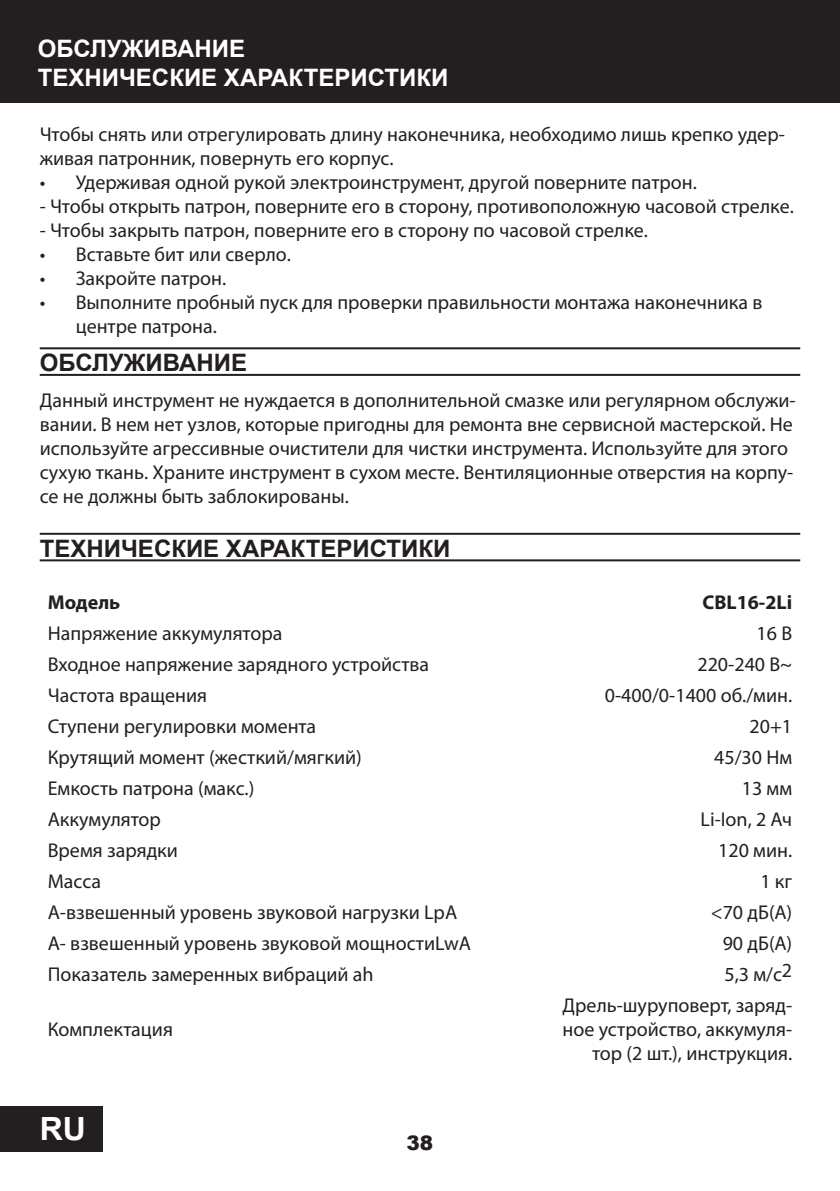
<style>
.page{position:relative;width:840px;height:1191px;background:#fff}
.page>*{position:absolute;margin:0;border:0;box-sizing:border-box;transform-origin:0 0}
.t1{font:700 32px "Arial";color:#fff}
.t2{font:700 24px "Arial";color:#231f20}
.t3{font:700 24px/28.8px "Arial";color:#fff}
.t4{font:20px/24px "Myriad Pro";color:#231f20}
.t5{font:700 20px "Myriad Pro";color:#231f20}
.t6{font:900 20px "Arial";color:#231f20}
</style>
<div class="page">
<div style="left:0;top:1106px;width:102px;height:45px;background:#231f20"></div>
<div style="left:0;top:0;width:839px;height:102px;background:#231f20"></div>
<hr style="left:40px;top:347px;width:759px;height:2px;background:#231f20">
<hr style="left:40px;top:533px;width:759px;height:2px;background:#231f20">
<hr style="left:40px;top:374px;width:759px;height:2px;background:#231f20">
<hr style="left:40px;top:559px;width:759px;height:2px;background:#231f20">
<p class="t3" style="left:38px;top:35px;width:412px">ОБСЛУЖИВАНИЕ<br>ТЕХНИЧЕСКИЕ ХАРАКТЕРИСТИКИ</p>
<p class="t4" style="left:40px;top:122px;width:746px">Чтобы снять или отрегулировать длину наконечника, необходимо лишь крепко удер&shy;живая патронник, повернуть его корпус.</p>
<p class="t4" style="left:40px;top:170px;width:658px">• Удерживая одной рукой электроинструмент, другой поверните патрон.</p>
<p class="t4" style="left:40px;top:194px;width:755px">- Чтобы открыть патрон, поверните его в сторону, противоположную часовой стрелке.</p>
<p class="t4" style="left:40px;top:218px;width:609px">- Чтобы закрыть патрон, поверните его в сторону по часовой стрелке.</p>
<p class="t4" style="left:40px;top:242px;width:253px">• Вставьте бит или сверло.</p>
<p class="t4" style="left:40px;top:266px;width:188px">• Закройте патрон.</p>
<p class="t4" style="left:76px;top:290px;width:687px;text-indent:-36px">• Выполните пробный пуск для проверки правильности монтажа наконечника в центре патрона.</p>
<p class="t2" style="left:40px;top:346px;width:209px">ОБСЛУЖИВАНИЕ</p>
<p class="t4" style="left:40px;top:387px;width:757px">Данный инструмент не нуждается в дополнительной смазке или регулярном обслужи&shy;вании. В нем нет узлов, которые пригодны для ремонта вне сервисной мастерской. Не используйте агрессивные очистители для чистки инструмента. Используйте для этого сухую ткань. Храните инструмент в сухом месте. Вентиляционные отверстия на корпу&shy;се не должны быть заблокированы.</p>
<p class="t2" style="left:40px;top:531px;width:412px">ТЕХНИЧЕСКИЕ ХАРАКТЕРИСТИКИ</p>
<p class="t5" style="left:48px;top:589px;width:74px">Модель</p>
<p class="t5" style="left:702px;top:589px;width:91px">CBL16-2Li</p>
<p class="t4" style="left:48px;top:621px;width:236px">Напряжение аккумулятора</p>
<p class="t4" style="left:756px;top:621px;width:37px">16 В</p>
<p class="t4" style="left:48px;top:652px;width:383px">Входное напряжение зарядного устройства</p>
<p class="t4" style="left:697px;top:652px;width:96px">220-240 В~</p>
<p class="t4" style="left:48px;top:683px;width:161px">Частота вращения</p>
<p class="t4" style="left:604px;top:683px;width:189px">0-400/0-1400 об./мин.</p>
<p class="t4" style="left:48px;top:714px;width:270px">Ступени регулировки момента</p>
<p class="t4" style="left:749px;top:714px;width:44px">20+1</p>
<p class="t4" style="left:48px;top:745px;width:315px">Крутящий момент (жесткий/мягкий)</p>
<p class="t4" style="left:713px;top:745px;width:79px">45/30 Нм</p>
<p class="t4" style="left:48px;top:776px;width:208px">Емкость патрона (макс.)</p>
<p class="t4" style="left:741px;top:776px;width:52px">13 мм</p>
<p class="t4" style="left:48px;top:807px;width:115px">Аккумулятор</p>
<p class="t4" style="left:700px;top:807px;width:93px">Li-Ion, 2 Ач</p>
<p class="t4" style="left:48px;top:838px;width:132px">Время зарядки</p>
<p class="t4" style="left:717px;top:838px;width:75px">120 мин.</p>
<p class="t4" style="left:48px;top:869px;width:55px">Масса</p>
<p class="t4" style="left:760px;top:869px;width:33px">1 кг</p>
<p class="t4" style="left:48px;top:900px;width:411px">А-взвешенный уровень звуковой нагрузки LpA</p>
<p class="t4" style="left:710px;top:900px;width:83px">&lt;70 дБ(A)</p>
<p class="t4" style="left:48px;top:931px;width:424px">А- взвешенный уровень звуковой мощностиLwA</p>
<p class="t4" style="left:722px;top:931px;width:71px">90 дБ(A)</p>
<p class="t4" style="left:48px;top:962px;width:327px">Показатель замеренных вибраций ah</p>
<p class="t4" style="left:724px;top:962px;width:69px">5,3 м/с2</p>
<p class="t4" style="left:48px;top:1017px;width:127px">Комплектация</p>
<p class="t4" style="left:562px;top:993px;width:231px;text-align:right">Дрель-шуруповерт, заряд&shy;ное устройство, аккумуля&shy;тор (2 шт.), инструкция.</p>
<h1 class="t1" style="left:40px;top:1106px;width:48px">RU</h1>
<p class="t6" style="left:406px;top:1128px;width:28px">38</p>
</div>
